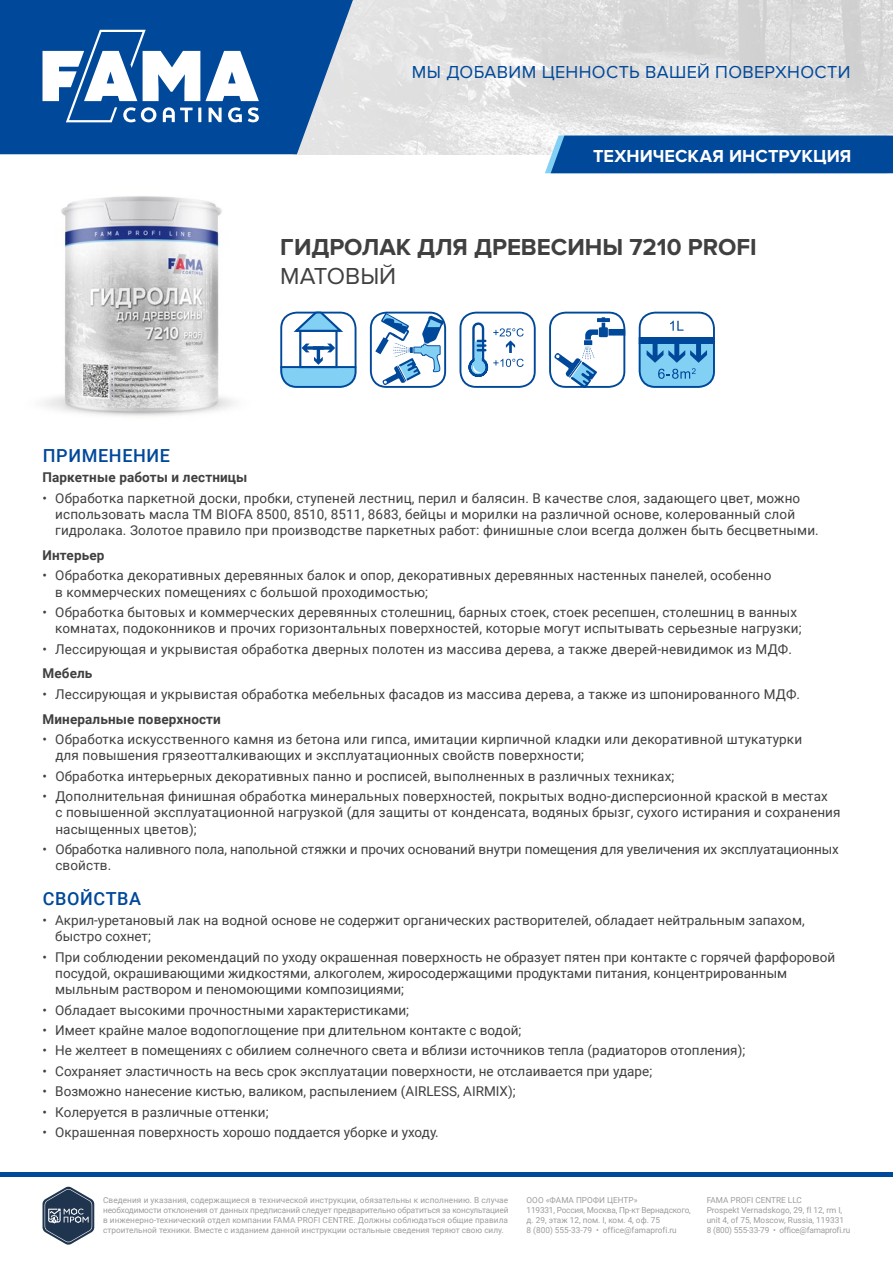
<style>
.page{position:relative;width:893px;height:1263px;background:#fff}
.page>*{position:absolute;margin:0;border:0;box-sizing:border-box;transform-origin:0 0}
.t1{font:700 24px "Proxima Nova";color:#404040}
.t2{font:24px "Proxima Nova";color:#404040}
.t3{font:18px "Proxima Nova";letter-spacing:.02em;color:#00489a}
.t4{font:700 18px "Proxima Nova";letter-spacing:.005em;color:#fff}
.t5{font:500 18px "Roboto";letter-spacing:.035em;color:#00489a}
.t6{font:13.5px/16.2px "Roboto";letter-spacing:.01em;color:#404040}
.t7{font:13.5px/16.2px "Roboto";letter-spacing:-.01em;color:#404040}
.t8{font:700 13.5px "Roboto";letter-spacing:.01em;color:#404040}
.t9{font:8.25px/9.8px "Roboto";color:#9d9d9c}
</style>
<div class="page">
<img style="left:44px;top:196px;width:272px;height:220px">
<img style="left:353px;top:0;width:540px;height:154px">
<svg style="left:0;top:0;width:353px;height:154px;background:#1c5ba3"></svg>
<div style="left:545px;top:136px;width:348px;height:37px;background:#00489a"></div>
<svg style="left:43px;top:30px;width:216px;height:92px"></svg>
<div style="left:0;top:1172px;width:893px;height:5px;background:#00489a"></div>
<svg style="left:43px;top:1187px;width:51px;height:58px"></svg>
<svg style="left:280px;top:312px;width:76px;height:76px"></svg>
<svg style="left:370px;top:312px;width:76px;height:76px"></svg>
<svg style="left:459px;top:312px;width:77px;height:76px"></svg>
<svg style="left:639px;top:312px;width:76px;height:76px"></svg>
<svg style="left:549px;top:312px;width:76px;height:76px"></svg>
<h2 class="t3" style="left:412px;top:61px;width:440px">МЫ ДОБАВИМ ЦЕННОСТЬ ВАШЕЙ ПОВЕРХНОСТИ</h2>
<h2 class="t4" style="left:593px;top:145px;width:260px">ТЕХНИЧЕСКАЯ ИНСТРУКЦИЯ</h2>
<h1 class="t1" style="left:280px;top:233px;width:478px">ГИДРОЛАК ДЛЯ ДРЕВЕСИНЫ 7210 PROFI</h1>
<h1 class="t2" style="left:280px;top:262px;width:117px">МАТОВЫЙ</h1>
<h2 class="t5" style="left:43px;top:443px;width:129px">ПРИМЕНЕНИЕ</h2>
<p class="t8" style="left:43px;top:468px;width:206px">Паркетные работы и лестницы</p>
<p class="t6" style="left:55px;top:489px;width:765px;text-indent:-13px">• Обработка паркетной доски, пробки, ступеней лестниц, перил и балясин. В качестве слоя, задающего цвет, можно использовать масла ТМ BIOFA 8500, 8510, 8511, 8683, бейцы и морилки на различной основе, колерованный слой гидролака. Золотое правило при производстве паркетных работ: финишные слои всегда должен быть бесцветными.</p>
<p class="t8" style="left:43px;top:546px;width:63px">Интерьер</p>
<p class="t6" style="left:55px;top:567px;width:718px;text-indent:-13px">• Обработка декоративных деревянных балок и опор, декоративных деревянных настенных панелей, особенно в коммерческих помещениях с большой проходимостью;</p>
<p class="t6" style="left:55px;top:604px;width:748px;text-indent:-13px">• Обработка бытовых и коммерческих деревянных столешниц, барных стоек, стоек ресепшен, столешниц в ванных комнатах, подоконников и прочих горизонтальных поверхностей, которые могут испытывать серьезные нагрузки;</p>
<p class="t6" style="left:43px;top:640px;width:751px">• Лессирующая и укрывистая обработка дверных полотен из массива дерева, а также дверей-невидимок из МДФ.</p>
<p class="t8" style="left:43px;top:664px;width:51px">Мебель</p>
<p class="t6" style="left:43px;top:685px;width:759px">• Лессирующая и укрывистая обработка мебельных фасадов из массива дерева, а также из шпонированного МДФ.</p>
<p class="t8" style="left:43px;top:709px;width:180px">Минеральные поверхности</p>
<p class="t6" style="left:55px;top:731px;width:748px;text-indent:-13px">• Обработка искусственного камня из бетона или гипса, имитации кирпичной кладки или декоративной штукатурки для повышения грязеотталкивающих и эксплуатационных свойств поверхности;</p>
<p class="t6" style="left:43px;top:767px;width:633px">• Обработка интерьерных декоративных панно и росписей, выполненных в различных техниках;</p>
<p class="t6" style="left:55px;top:788px;width:787px;text-indent:-13px">• Дополнительная финишная обработка минеральных поверхностей, покрытых водно-дисперсионной краской в местах<br>с повышенной эксплуатационной нагрузкой (для защиты от конденсата, водяных брызг, сухого истирания и сохранения насыщенных цветов);</p>
<p class="t7" style="left:55px;top:840px;width:785px;text-indent:-13px">• Обработка наливного пола, напольной стяжки и прочих оснований внутри помещения для увеличения их эксплуатационных свойств.</p>
<h2 class="t5" style="left:43px;top:885px;width:100px">СВОЙСТВА</h2>
<p class="t6" style="left:55px;top:911px;width:751px;text-indent:-13px">• Акрил-уретановый лак на водной основе не содержит органических растворителей, обладает нейтральным запахом, быстро сохнет;</p>
<p class="t6" style="left:55px;top:948px;width:781px;text-indent:-13px">• При соблюдении рекомендаций по уходу окрашенная поверхность не образует пятен при контакте с горячей фарфоровой посудой, окрашивающими жидкостями, алкоголем, жиросодержащими продуктами питания, концентрированным мыльным раствором и пеномоющими композициями;</p>
<p class="t6" style="left:43px;top:1001px;width:368px">• Обладает высокими прочностными характеристиками;</p>
<p class="t6" style="left:43px;top:1021px;width:480px">• Имеет крайне малое водопоглощение при длительном контакте с водой;</p>
<p class="t6" style="left:43px;top:1042px;width:704px">• Не желтеет в помещениях с обилием солнечного света и вблизи источников тепла (радиаторов отопления);</p>
<p class="t6" style="left:43px;top:1062px;width:611px">• Сохраняет эластичность на весь срок эксплуатации поверхности, не отслаивается при ударе;</p>
<p class="t6" style="left:43px;top:1083px;width:475px">• Возможно нанесение кистью, валиком, распылением (AIRLESS, AIRMIX);</p>
<p class="t6" style="left:43px;top:1103px;width:227px">• Колеруется в различные оттенки;</p>
<p class="t6" style="left:43px;top:1124px;width:398px">• Окрашенная поверхность хорошо поддается уборке и уходу.</p>
<p class="t9" style="left:103px;top:1195px;width:407px;text-align:justify">Сведения и указания, содержащиеся в технической инструкции, обязательны к исполнению. В случае необходимости отклонения от данных предписаний следует предварительно обратиться за консультацией в инженерно-технический отдел компании FAMA PROFI CENTRE. Должны соблюдаться общие правила строительной техники. Вместе с изданием данной инструкции остальные сведения теряют свою силу.</p>
<p class="t9" style="left:527px;top:1195px;width:166px">ООО «ФАМА ПРОФИ ЦЕНТР»<br>119331, Россия, Москва, Пр-кт Вернадского, д. 29, этаж 12, пом. I, ком. 4, оф. 75<br>8 (800) 555-33-79 • office@famaprofi.ru</p>
<p class="t9" style="left:707px;top:1195px;width:145px">FAMA PROFI CENTRE LLC<br>Prospekt Vernadskogo, 29, fl 12, rm I, unit 4, of 75, Moscow, Russia, 119331<br>8 (800) 555-33-79 • office@famaprofi.ru</p>
</div>
